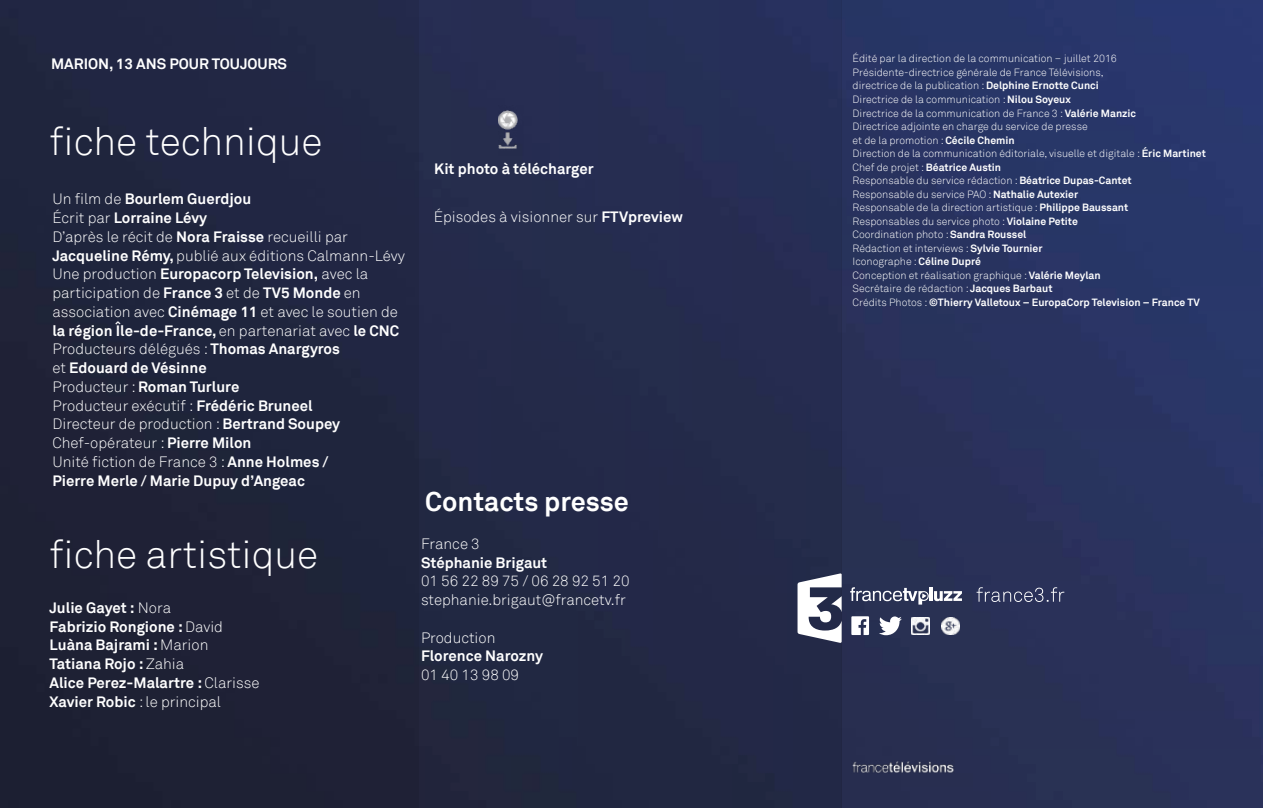
<style>
.page{position:relative;width:1263px;height:808px;background:#fff}
.page>*{position:absolute;margin:0;border:0;box-sizing:border-box;transform-origin:0 0}
.t1{font:300 39px "Akkurat";color:#fff}
.t2{font:700 27px "Akkurat";color:#fff}
.t3{font:300 15px/18.8px "Akkurat";color:#fff}
.t4{font:700 15px/18.8px "Akkurat";color:#fff}
.t5{font:300 10.5px/13.5px "Akkurat";color:#fff}
.s1{font-weight:700}
.s2{font-weight:300}
</style>
<div class="page">
<img style="left:0;top:0;width:842px;height:808px">
<div style="left:842px;top:0;width:421px;height:808px;background:linear-gradient(to right,#283157,#2a3667)"></div>
<div style="left:419px;top:0;width:421px;height:808px;background:linear-gradient(to right,#232946,#252c50)"></div>
<img style="left:499px;top:105px;width:24px;height:50px">
<svg style="left:976px;top:587px;width:88px;height:15px"></svg>
<svg style="left:851px;top:616px;width:18px;height:19px"></svg>
<svg style="left:879px;top:616px;width:23px;height:19px"></svg>
<svg style="left:850px;top:587px;width:112px;height:17px"></svg>
<img style="left:911px;top:617px;width:18px;height:18px">
<img style="left:942px;top:617px;width:18px;height:18px">
<svg style="left:797px;top:573px;width:45px;height:70px"></svg>
<img style="left:851px;top:760px;width:103px;height:14px">
<h3 class="t4" style="left:51px;top:54px;width:238px">MARION, 13 ANS POUR TOUJOURS</h3>
<h1 class="t1" style="left:50px;top:118px;width:274px">fiche technique</h1>
<p class="t3" style="left:52px;top:190px;width:354px">Un film de <span class="s1">Bourlem Guerdjou<br></span>Écrit par <span class="s1">Lorraine Lévy<br></span>D’après le récit de <span class="s1">Nora Fraisse</span> recueilli par <span class="s1">Jacqueline Rémy,</span> publié aux éditions Calmann-Lévy Une production <span class="s1">Europacorp Television,</span> avec la participation de <span class="s1">France 3</span> et de <span class="s1">TV5 Monde</span> en association avec <span class="s1">Cinémage 11</span> et avec le soutien de <span class="s1">la région Île-de-France,</span> en partenariat avec <span class="s1">le CNC </span>Producteurs délégués : <span class="s1">Thomas Anargyros<br></span>et <span class="s1">Edouard de Vésinne<br></span>Producteur : <span class="s1">Roman Turlure<br></span>Producteur exécutif : <span class="s1">Frédéric Bruneel<br></span>Directeur de production : <span class="s1">Bertrand Soupey </span>Chef-opérateur : <span class="s1">Pierre Milon<br></span>Unité fiction de France 3 : <span class="s1">Anne Holmes /<br>Pierre Merle / Marie Dupuy d’Angeac</span></p>
<h1 class="t1" style="left:50px;top:531px;width:270px">fiche artistique</h1>
<h3 class="t4" style="left:50px;top:598px;width:211px">Julie Gayet : <span class="s2">Nora<br></span>Fabrizio Rongione : <span class="s2">David<br></span>Luàna Bajrami : <span class="s2">Marion<br></span>Tatiana Rojo : <span class="s2">Zahia<br></span>Alice Perez-Malartre : <span class="s2">Clarisse<br></span>Xavier Robic <span class="s2">: le principal</span></h3>
<h3 class="t4" style="left:434px;top:159px;width:161px">Kit photo à télécharger</h3>
<h3 class="t3" style="left:434px;top:208px;width:251px">Épisodes à visionner sur <span class="s1">FTVpreview</span></h3>
<h2 class="t2" style="left:425px;top:485px;width:205px">Contacts presse</h2>
<h3 class="t3" style="left:421px;top:534px;width:60px">France 3</h3>
<h3 class="t4" style="left:421px;top:553px;width:128px">Stéphanie Brigaut</h3>
<h3 class="t3" style="left:421px;top:572px;width:210px">01 56 22 89 75 / 06 28 92 51 20 stephanie.brigaut@francetv.fr</h3>
<h3 class="t3" style="left:421px;top:628px;width:76px">Production</h3>
<h3 class="t4" style="left:421px;top:647px;width:124px">Florence Narozny</h3>
<h3 class="t3" style="left:421px;top:666px;width:100px">01 40 13 98 09</h3>
<p class="t5" style="left:853px;top:52px;width:355px">Édité par la direction de la communication – juillet 2016<br>Présidente-directrice générale de France Télévisions,<br>directrice de la publication : <span class="s1">Delphine Ernotte Cunci<br></span>Directrice de la communication : <span class="s1">Nilou Soyeux<br></span>Directrice de la communication de France 3 : <span class="s1">Valérie Manzic<br></span>Directrice adjointe en charge du service de presse<br>et de la promotion : <span class="s1">Cécile Chemin<br></span>Direction de la communication éditoriale, visuelle et digitale : <span class="s1">Éric Martinet </span>Chef de projet : <span class="s1">Béatrice Austin<br></span>Responsable du service rédaction : <span class="s1">Béatrice Dupas-Cantet<br></span>Responsable du service PAO : <span class="s1">Nathalie Autexier<br></span>Responsable de la direction artistique : <span class="s1">Philippe Baussant<br></span>Responsables du service photo : <span class="s1">Violaine Petite<br></span>Coordination photo : <span class="s1">Sandra Roussel<br></span>Rédaction et interviews : <span class="s1">Sylvie Tournier<br></span>Iconographe : <span class="s1">Céline Dupré<br></span>Conception et réalisation graphique : <span class="s1">Valérie Meylan<br></span>Secrétaire de rédaction : <span class="s1">Jacques Barbaut<br></span>Crédits Photos : <span class="s1">©Thierry Valletoux – EuropaCorp Television – France TV</span></p>
</div>
